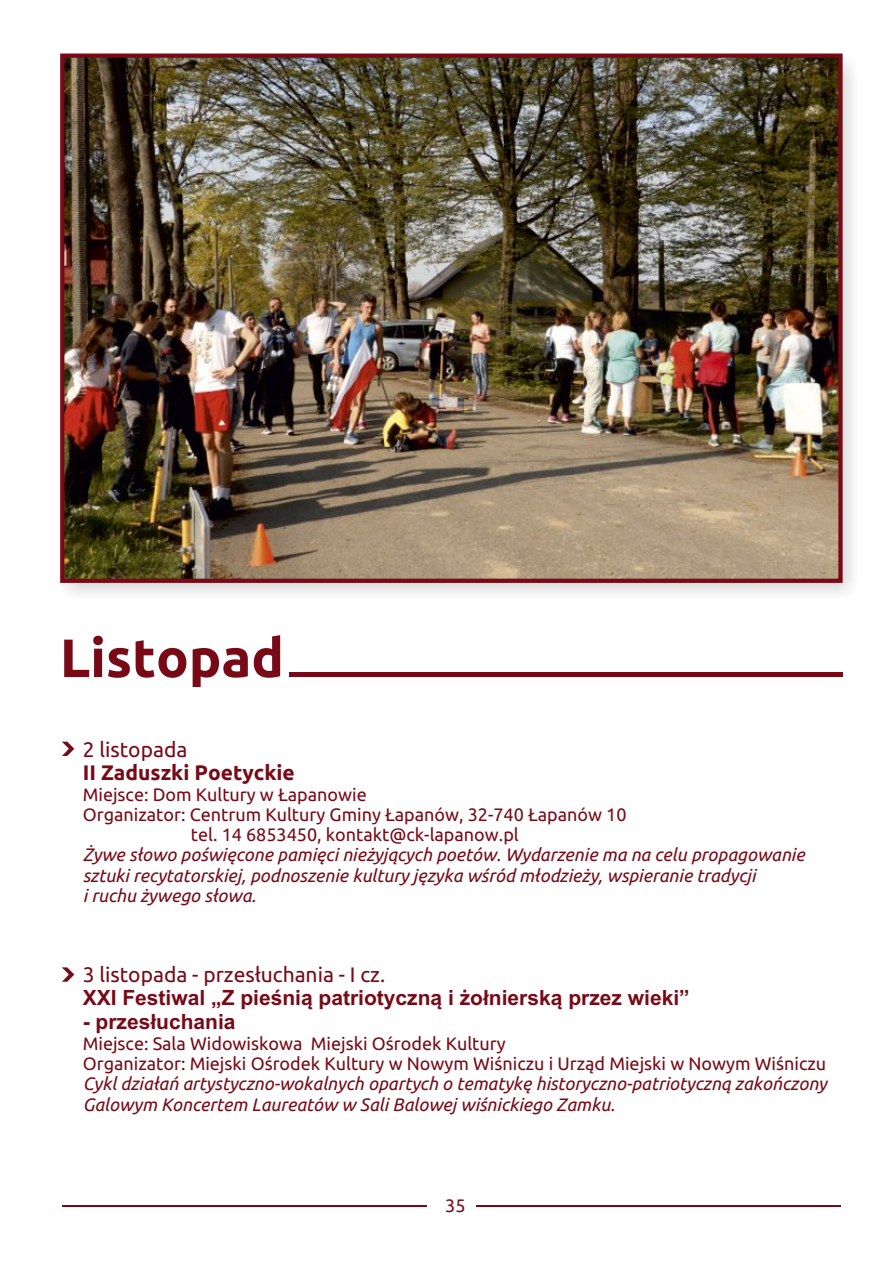
<style>
.page{position:relative;width:893px;height:1263px;background:#fff}
.page>*{position:absolute;margin:0;border:0;box-sizing:border-box;transform-origin:0 0}
.t1{font:700 54px "Ubuntu";color:#780a17}
.t2{font:700 21px "Arial";color:#780a17}
.t3{font:21px "Ubuntu";color:#780a17}
.t4{font:700 21px "Ubuntu";color:#780a17}
.t5{font:italic 18px/20.2px "Ubuntu";color:#780a17}
.t6{font:18px/20.2px "Ubuntu";color:#780a17}
</style>
<div class="page">
<div style="left:289px;top:672px;width:554px;height:5px;background:#780a17"></div>
<svg style="left:62px;top:742px;width:12px;height:14px"></svg>
<svg style="left:62px;top:967px;width:12px;height:15px"></svg>
<img style="left:65px;top:59px;width:773px;height:519px">
<div style="left:60px;top:54px;width:783px;height:529px;border:4px solid #780a17"></div>
<hr style="left:62px;top:1205px;width:364px;height:1px;background:#780a17">
<hr style="left:477px;top:1205px;width:364px;height:1px;background:#780a17">
<h1 class="t1" style="left:60px;top:635px;width:226px">Listopad</h1>
<p class="t3" style="left:83px;top:740px;width:106px">2 listopada</p>
<p class="t4" style="left:83px;top:764px;width:214px">II Zaduszki Poetyckie</p>
<p class="t6" style="left:83px;top:785px;width:285px">Miejsce: Dom Kultury w Łapanowie</p>
<p class="t6" style="left:83px;top:806px;width:545px">Organizator: Centrum Kultury Gminy Łapanów, 32-740 Łapanów 10</p>
<p class="t6" style="left:191px;top:826px;width:329px">tel. 14 6853450, kontakt@ck-lapanow.pl</p>
<p class="t5" style="left:83px;top:846px;width:723px">Żywe słowo poświęcone pamięci nieżyjących poetów. Wydarzenie ma na celu propagowanie sztuki recytatorskiej, podnoszenie kultury języka wśród młodzieży, wspieranie tradycji<br>i ruchu żywego słowa.</p>
<p class="t3" style="left:83px;top:966px;width:304px">3 listopada - przesłuchania - I cz.</p>
<p class="t2" style="left:83px;top:990px;width:608px">XXI Festiwal „Z pieśnią patriotyczną i żołnierską przez wieki”</p>
<p class="t2" style="left:83px;top:1013px;width:154px">- przesłuchania</p>
<p class="t6" style="left:83px;top:1034px;width:745px">Miejsce: Sala Widowiskowa Miejski Ośrodek Kultury<br>Organizator: Miejski Ośrodek Kultury w Nowym Wiśniczu i Urząd Miejski w Nowym Wiśniczu</p>
<p class="t5" style="left:83px;top:1075px;width:746px">Cykl działań artystyczno-wokalnych opartych o tematykę historyczno-patriotyczną zakończony<br>Galowym Koncertem Laureatów w Sali Balowej wiśnickiego Zamku.</p>
<p class="t6" style="left:445px;top:1196px;width:22px">35</p>
</div>
